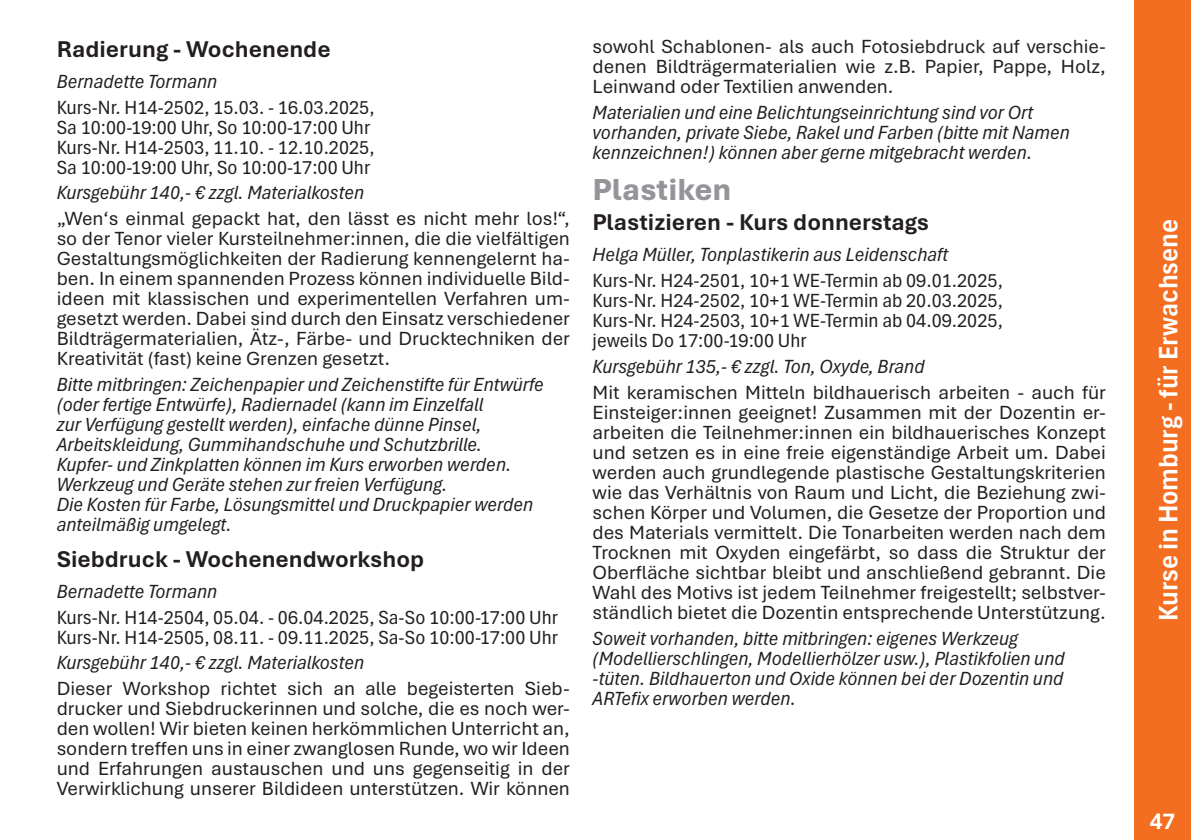
<style>
.page{position:relative;width:1191px;height:840px;background:#fff}
.page>*{position:absolute;margin:0;border:0;box-sizing:border-box;transform-origin:0 0}
.t1{font:800 32px "Aptos";color:#939598}
.t2{font:700 condensed 28px "Aptos";color:#fff}
.t3{font:700 24px "Aptos";color:#231f20}
.t4{font:700 24px "Aptos";color:#fff}
.t5{font:20px/20px "Aptos";color:#231f20;text-align:justify}
.t6{font:italic condensed 20px/20px "Aptos";color:#231f20}
.t7{font:condensed 20px/20px "Aptos";color:#231f20}
</style>
<div class="page">
<div style="left:1134px;top:0;width:57px;height:839px;background:#f36e21"></div>
<p class="t3" style="left:57px;top:32px;width:275px">Radierung - Wochenende</p>
<p class="t6" style="left:57px;top:71px;width:162px">Bernadette Tormann</p>
<p class="t7" style="left:57px;top:96px;width:319px">Kurs-Nr. H14-2502, 15.03. - 16.03.2025, Sa 10:00-19:00 Uhr, So 10:00-17:00 Uhr Kurs-Nr. H14-2503, 11.10. - 12.10.2025, Sa 10:00-19:00 Uhr, So 10:00-17:00 Uhr</p>
<p class="t6" style="left:57px;top:182px;width:309px">Kursgebühr 140,- € zzgl. Materialkosten</p>
<p class="t5" style="left:57px;top:208px;width:515px">„Wen‘s einmal gepackt hat, den lässt es nicht mehr los!“, so der Tenor vieler Kursteilnehmer:innen, die die vielfältigen Gestaltungsmöglichkeiten der Radierung kennengelernt ha&shy;ben. In einem spannenden Prozess können individuelle Bild&shy;ideen mit klassischen und experimentellen Verfahren um&shy;gesetzt werden. Dabei sind durch den Einsatz verschiedener Bildträgermaterialien, Ätz-, Färbe- und Drucktechniken der Kreativität (fast) keine Grenzen gesetzt.</p>
<p class="t6" style="left:57px;top:373px;width:489px">Bitte mitbringen: Zeichenpapier und Zeichenstifte für Entwürfe (oder fertige Entwürfe), Radiernadel (kann im Einzelfall<br>zur Verfügung gestellt werden), einfache dünne Pinsel, Arbeitskleidung, Gummihandschuhe und Schutzbrille.<br>Kupfer- und Zinkplatten können im Kurs erworben werden.<br>Werkzeug und Geräte stehen zur freien Verfügung.<br>Die Kosten für Farbe, Lösungsmittel und Druckpapier werden anteilmäßig umgelegt.</p>
<p class="t3" style="left:57px;top:542px;width:369px">Siebdruck - Wochenendworkshop</p>
<p class="t6" style="left:57px;top:580px;width:162px">Bernadette Tormann</p>
<p class="t7" style="left:57px;top:606px;width:503px">Kurs-Nr. H14-2504, 05.04. - 06.04.2025, Sa-So 10:00-17:00 Uhr<br>Kurs-Nr. H14-2505, 08.11. - 09.11.2025, Sa-So 10:00-17:00 Uhr</p>
<p class="t6" style="left:57px;top:651px;width:309px">Kursgebühr 140,- € zzgl. Materialkosten</p>
<p class="t5" style="left:57px;top:677px;width:515px">Dieser Workshop richtet sich an alle begeisterten Sieb&shy;drucker und Siebdruckerinnen und solche, die es noch wer&shy;den wollen! Wir bieten keinen herkömmlichen Unterricht an, sondern treffen uns in einer zwanglosen Runde, wo wir Ideen und Erfahrungen austauschen und uns gegenseitig in der Verwirklichung unserer Bildideen unterstützen. Wir können</p>
<p class="t5" style="left:592px;top:35px;width:515px">sowohl Schablonen- als auch Fotosiebdruck auf verschie&shy;denen Bildträgermaterialien wie z.B. Papier, Pappe, Holz, Leinwand oder Textilien anwenden.</p>
<p class="t6" style="left:592px;top:101px;width:479px">Materialien und eine Belichtungseinrichtung sind vor Ort vorhanden, private Siebe, Rakel und Farben (bitte mit Namen kennzeichnen!) können aber gerne mitgebracht werden.</p>
<h1 class="t1" style="left:592px;top:168px;width:140px">Plastiken</h1>
<p class="t3" style="left:592px;top:206px;width:338px">Plastizieren - Kurs donnerstags</p>
<p class="t6" style="left:592px;top:244px;width:357px">Helga Müller, Tonplastikerin aus Leidenschaft</p>
<p class="t7" style="left:592px;top:269px;width:412px;text-align:justify">Kurs-Nr. H24-2501, 10+1 WE-Termin ab 09.01.2025, Kurs-Nr. H24-2502, 10+1 WE-Termin ab 20.03.2025, Kurs-Nr. H24-2503, 10+1 WE-Termin ab 04.09.2025, jeweils Do 17:00-19:00 Uhr</p>
<p class="t6" style="left:592px;top:355px;width:333px">Kursgebühr 135,- € zzgl. Ton, Oxyde, Brand</p>
<p class="t5" style="left:592px;top:381px;width:515px">Mit keramischen Mitteln bildhauerisch arbeiten - auch für Einsteiger:innen geeignet! Zusammen mit der Dozentin er&shy;arbeiten die Teilnehmer:innen ein bildhauerisches Konzept und setzen es in eine freie eigenständige Arbeit um. Dabei werden auch grundlegende plastische Gestaltungskriterien wie das Verhältnis von Raum und Licht, die Beziehung zwi&shy;schen Körper und Volumen, die Gesetze der Proportion und des Materials vermittelt. Die Tonarbeiten werden nach dem Trocknen mit Oxyden eingefärbt, so dass die Struktur der Oberfläche sichtbar bleibt und anschließend gebrannt. Die Wahl des Motivs ist jedem Teilnehmer freigestellt; selbstver&shy;ständlich bietet die Dozentin entsprechende Unterstützung.</p>
<p class="t6" style="left:592px;top:626px;width:474px">Soweit vorhanden, bitte mitbringen: eigenes Werkzeug (Modellierschlingen, Modellierhölzer usw.), Plastikfolien und -tüten. Bildhauerton und Oxide können bei der Dozentin und ARTefix erworben werden.</p>
<h2 class="t2" style="left:1149px;top:620px;width:403px;rotate:-90deg">Kurse in Homburg - für Erwachsene</h2>
<p class="t4" style="left:1149px;top:803px;width:27px">47</p>
</div>
